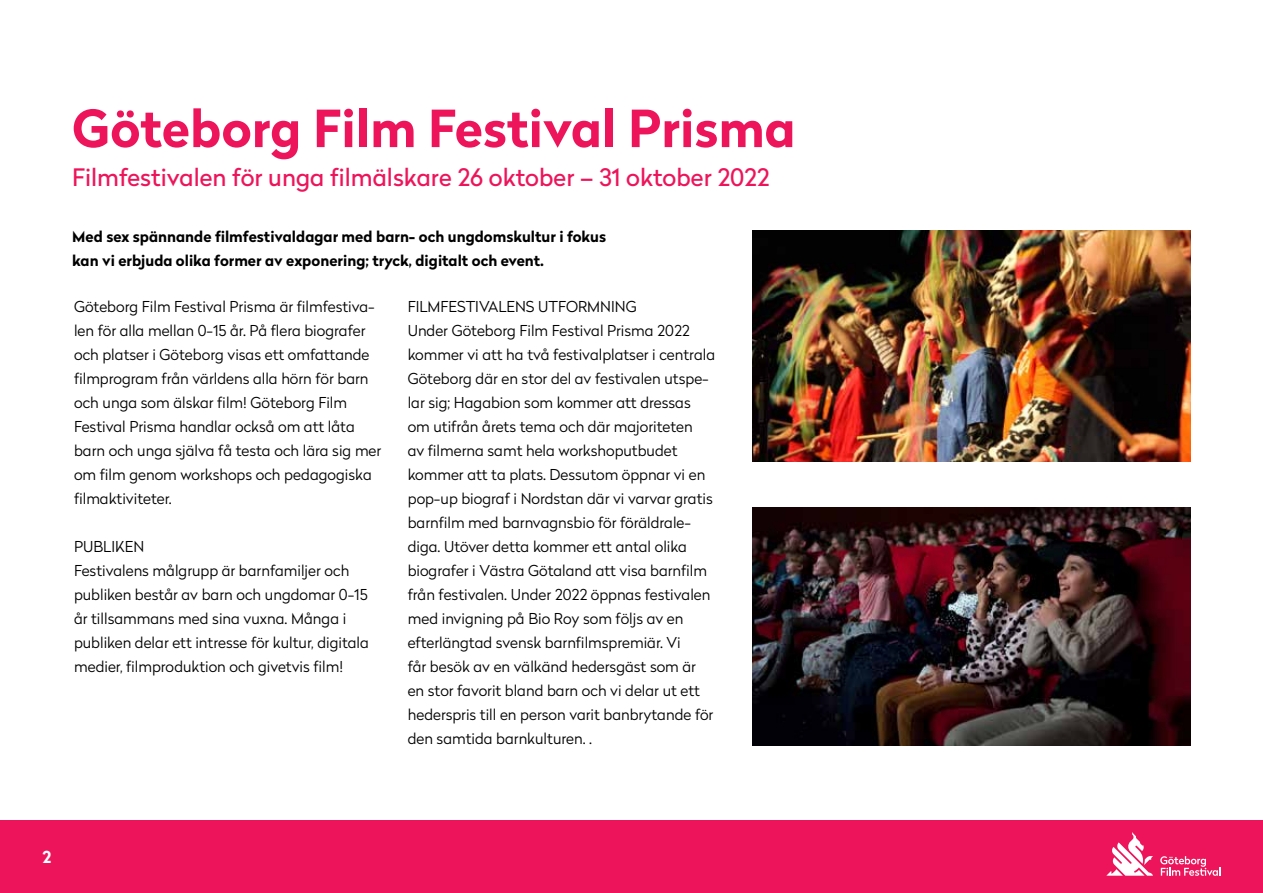
<style>
.page{position:relative;width:1263px;height:893px;background:#fff}
.page>*{position:absolute;margin:0;border:0;box-sizing:border-box;transform-origin:0 0}
.t1{font:700 51px "Radikal";color:#ed145b}
.t2{font:24px "Radikal";color:#ed145b}
.t3{font:700 16.5px "Radikal";color:#fff}
.t4{font:300 15px/24px "Radikal";color:#000}
.t5{font:700 15px/24px "Radikal";color:#000}
</style>
<div class="page">
<div style="left:0;top:821px;width:1263px;height:72px;background:#ed145b"></div>
<svg style="left:1160px;top:856px;width:60px;height:20px"></svg>
<svg style="left:1106px;top:832px;width:47px;height:44px"></svg>
<img style="left:753px;top:231px;width:438px;height:230px">
<img style="left:753px;top:508px;width:438px;height:237px">
<h1 class="t1" style="left:72px;top:91px;width:725px">Göteborg Film Festival Prisma</h1>
<h2 class="t2" style="left:72px;top:160px;width:699px">Filmfestivalen för unga filmälskare 26 oktober – 31 oktober 2022</h2>
<p class="t5" style="left:72px;top:224px;width:535px">Med sex spännande filmfestivaldagar med barn- och ungdomskultur i fokus kan vi erbjuda olika former av exponering; tryck, digitalt och event.</p>
<p class="t4" style="left:74px;top:294px;width:309px">Göteborg Film Festival Prisma är filmfestiva&shy;len för alla mellan 0-15 år. På flera biografer och platser i Göteborg visas ett omfattande filmprogram från världens alla hörn för barn och unga som älskar film! Göteborg Film Festival Prisma handlar också om att låta barn och unga själva få testa och lära sig mer om film genom workshops och pedagogiska filmaktiviteter.</p>
<p class="t4" style="left:74px;top:534px;width:296px">PUBLIKEN<br>Festivalens målgrupp är barnfamiljer och publiken består av barn och ungdomar 0-15 år tillsammans med sina vuxna. Många i publiken delar ett intresse för kultur, digitala medier, filmproduktion och givetvis film!</p>
<p class="t4" style="left:408px;top:294px;width:309px">FILMFESTIVALENS UTFORMNING<br>Under Göteborg Film Festival Prisma 2022 kommer vi att ha två festivalplatser i centrala Göteborg där en stor del av festivalen utspe&shy;lar sig; Hagabion som kommer att dressas om utifrån årets tema och där majoriteten<br>av filmerna samt hela workshoputbudet kommer att ta plats. Dessutom öppnar vi en pop-up biograf i Nordstan där vi varvar gratis barnfilm med barnvagnsbio för föräldrale&shy;diga. Utöver detta kommer ett antal olika biografer i Västra Götaland att visa barnfilm från festivalen. Under 2022 öppnas festivalen med invigning på Bio Roy som följs av en efterlängtad svensk barnfilmspremiär. Vi<br>får besök av en välkänd hedersgäst som är en stor favorit bland barn och vi delar ut ett hederspris till en person varit banbrytande för den samtida barnkulturen. .</p>
<p class="t3" style="left:43px;top:845px;width:10px">2</p>
</div>
